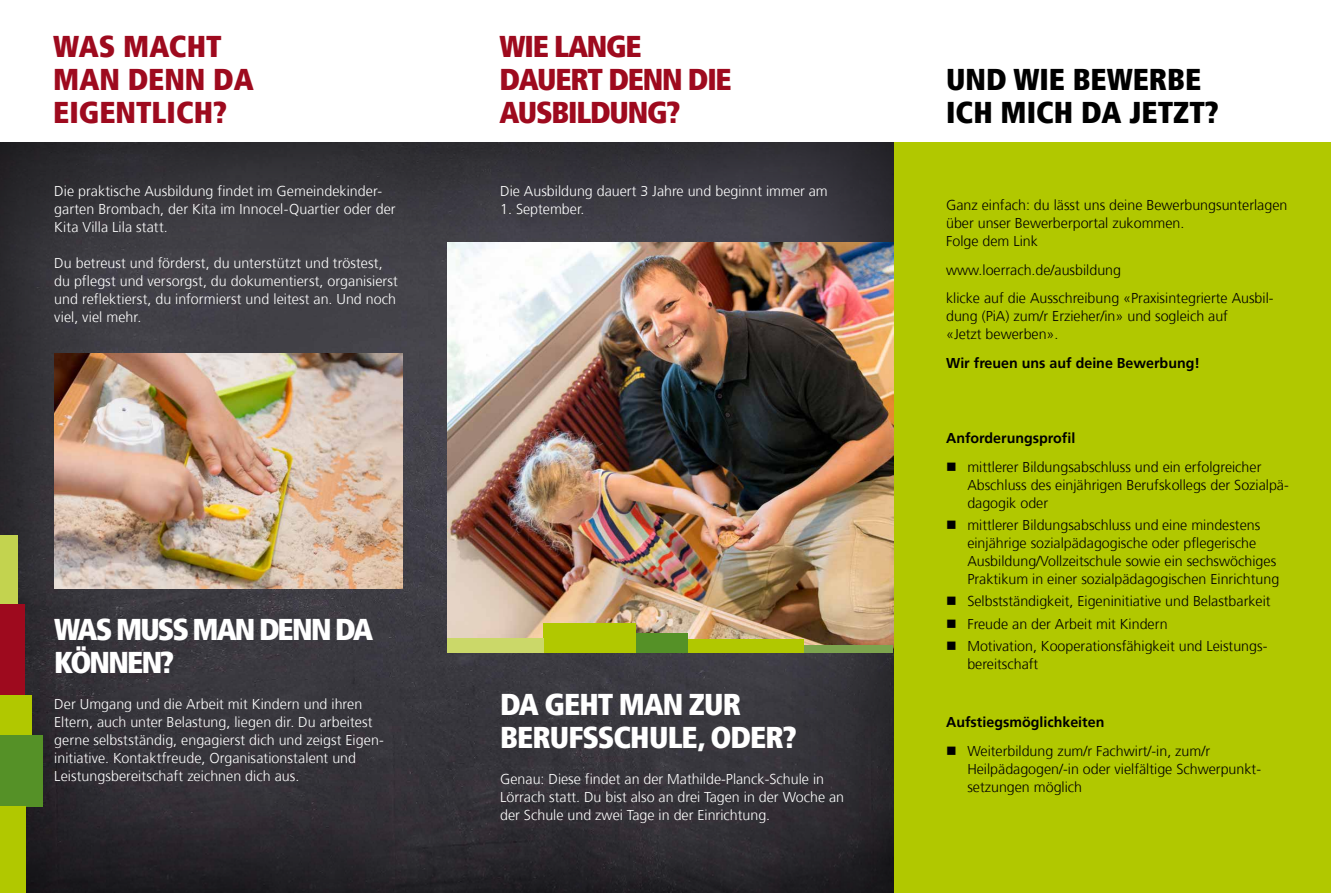
<style>
.page{position:relative;width:1331px;height:893px;background:#fff}
.page>*{position:absolute;margin:0;border:0;box-sizing:border-box;transform-origin:0 0}
.t1{font:900 condensed 30px/33px "Frutiger";letter-spacing:-.04em;color:#9e0a1e}
.t2{font:900 condensed 30px/33px "Frutiger";letter-spacing:-.04em;color:#fff}
.t3{font:900 condensed 30px/33px "Frutiger";color:#9e0a1e}
.t4{font:900 condensed 30px/33px "Frutiger";color:#000}
.t5{font:900 condensed 30px/33px "Frutiger";letter-spacing:-.065em;color:#fff}
.t6{font:300 14.25px/18px "Frutiger";color:#000}
.t7{font:300 14.25px/18px "Frutiger";color:#fff}
.t8{font:700 14.25px "Frutiger";color:#000}
</style>
<div class="page">
<div style="left:893px;top:142px;width:438px;height:751px;background:#b1c800"></div>
<div style="left:0;top:142px;width:896px;height:751px;background:#000;opacity:.75"></div>
<div style="left:0;top:535px;width:17px;height:69px;background:#c3d34f"></div>
<div style="left:0;top:604px;width:24px;height:91px;background:#9e0a1e"></div>
<div style="left:0;top:695px;width:31px;height:42px;background:#b1c800"></div>
<div style="left:0;top:735px;width:43px;height:72px;background:#559127"></div>
<div style="left:0;top:807px;width:26px;height:86px;background:#b1c800"></div>
<img style="left:448px;top:242px;width:445px;height:404px">
<div style="left:804px;top:646px;width:89px;height:7px;background:#7da44e"></div>
<div style="left:688px;top:639px;width:116px;height:14px;background:#b1c800"></div>
<div style="left:634px;top:633px;width:54px;height:20px;background:#559127"></div>
<div style="left:544px;top:623px;width:92px;height:30px;background:#b1c800"></div>
<div style="left:448px;top:638px;width:96px;height:15px;background:#cbd869"></div>
<img style="left:54px;top:354px;width:348px;height:234px">
<h1 class="t3" style="left:53px;top:30px;width:202px">WAS MACHT<br>MAN DENN DA<br>EIGENTLICH?</h1>
<p class="t7" style="left:54px;top:182px;width:343px">Die praktische Ausbildung findet im Gemeindekinder&shy;garten Brombach, der Kita im Innocel-Quartier oder der<br>Kita Villa Lila statt.</p>
<p class="t7" style="left:54px;top:254px;width:345px">Du betreust und förderst, du unterstützt und tröstest, du pflegst und versorgst, du dokumentierst, organisierst und reflektierst, du informierst und leitest an. Und noch viel, viel mehr.</p>
<h1 class="t1" style="left:500px;top:30px;width:233px">WIE LANGE<br>DAUERT DENN DIE<br>AUSBILDUNG?</h1>
<p class="t7" style="left:500px;top:182px;width:329px">Die Ausbildung dauert 3 Jahre und beginnt immer am</p>
<p class="t7" style="left:500px;top:200px;width:86px">1. September.</p>
<h1 class="t5" style="left:54px;top:613px;width:320px">WAS MUSS MAN DENN DA<br>KÖNNEN?</h1>
<p class="t7" style="left:54px;top:695px;width:330px">Der Umgang und die Arbeit mit Kindern und ihren Eltern, auch unter Belastung, liegen dir. Du arbeitest gerne selbstständig, engagierst dich und zeigst Eigen&shy;initiative. Kontaktfreude, Organisationstalent und Leistungsbereitschaft zeichnen dich aus.</p>
<h1 class="t2" style="left:500px;top:688px;width:298px">DA GEHT MAN ZUR<br>BERUFSSCHULE, ODER?</h1>
<p class="t7" style="left:500px;top:770px;width:345px">Genau: Diese findet an der Mathilde-Planck-Schule in<br>Lörrach statt. Du bist also an drei Tagen in der Woche an der Schule und zwei Tage in der Einrichtung.</p>
<h1 class="t4" style="left:946px;top:63px;width:274px">UND WIE BEWERBE<br>ICH MICH DA JETZT?</h1>
<p class="t6" style="left:946px;top:196px;width:343px">Ganz einfach: du lässt uns deine Bewerbungsunterlagen über unser Bewerberportal zukommen.<br>Folge dem Link</p>
<p class="t6" style="left:946px;top:256px;width:329px;line-height:28.7px">www.loerrach.de/ausbildung<br>klicke auf die Ausschreibung «Praxisintegrierte Ausbil-</p>
<p class="t6" style="left:946px;top:308px;width:283px">dung (PiA) zum/r Erzieher/in» und sogleich auf «Jetzt bewerben».</p>
<p class="t8" style="left:946px;top:355px;width:255px">Wir freuen uns auf deine Bewerbung!</p>
<p class="t8" style="left:946px;top:430px;width:131px">Anforderungsprofil</p>
<p class="t6" style="left:967px;top:458px;width:323px">mittlerer Bildungsabschluss und ein erfolgreicher<br>Abschluss des einjährigen Berufskollegs der Sozialpä&shy;dagogik oder</p>
<p class="t6" style="left:967px;top:516px;width:313px">mittlerer Bildungsabschluss und eine mindestens einjährige sozialpädagogische oder pflegerische Ausbildung/Vollzeitschule sowie ein sechswöchiges Praktikum in einer sozialpädagogischen Einrichtung</p>
<p class="t6" style="left:967px;top:591px;width:305px;line-height:22.2px">Selbstständigkeit, Eigeninitiative und Belastbarkeit<br>Freude an der Arbeit mit Kindern<br>Motivation, Kooperationsfähigkeit und Leistungs-</p>
<p class="t6" style="left:967px;top:655px;width:72px">bereitschaft</p>
<p class="t8" style="left:946px;top:714px;width:160px">Aufstiegsmöglichkeiten</p>
<p class="t6" style="left:967px;top:742px;width:294px">Weiterbildung zum/r Fachwirt/-in, zum/r<br>Heilpädagogen/-in oder vielfältige Schwerpunkt&shy;setzungen möglich</p>
</div>
